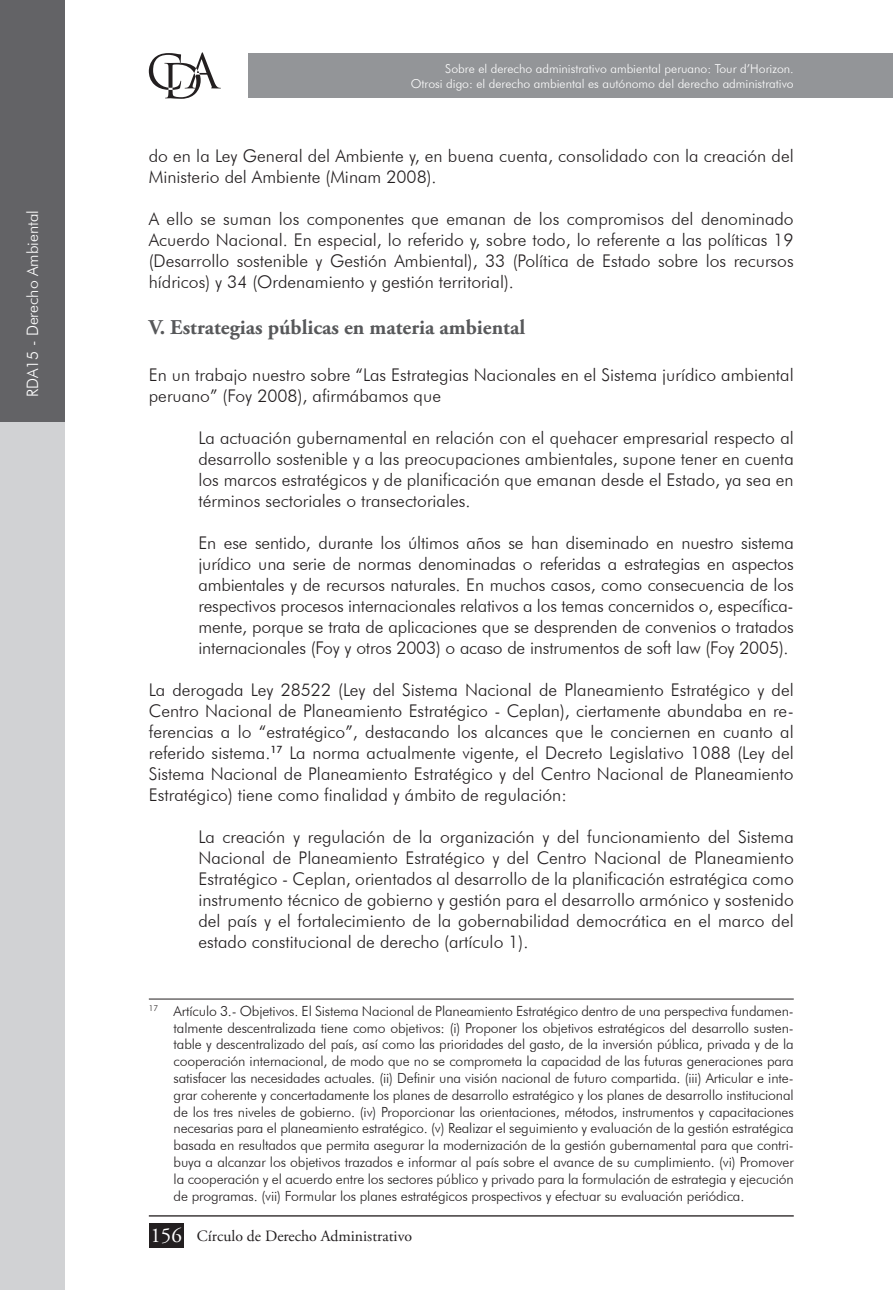
<style>
.page{position:relative;width:893px;height:1290px;background:#fff}
.page>*{position:absolute;margin:0;border:0;box-sizing:border-box;transform-origin:0 0}
.t1{font:700 21px "Adobe Garamond Pro";color:#57585a}
.t2{font:300 17.5px/21px "Futura BT";color:#231f20;text-align:justify}
.t3{font:15.75px "Adobe Garamond Pro";color:#231f20}
.t4{font:300 15.75px "Futura BT";color:#fff}
.t5{font:300 14px/16.8px "Futura BT";letter-spacing:-.01em;color:#231f20;text-align:justify}
.t6{font:300 12.25px/14.7px "Futura BT";color:#fff;text-align:right}
.s1{font-size:21px;color:#fff}
</style>
<div class="page">
<div style="left:0;top:0;width:64px;height:422px;background:#636366"></div>
<div style="left:0;top:422px;width:64px;height:868px;background:#d1d2d4"></div>
<div style="left:248px;top:53px;width:645px;height:45px;background:#939598"></div>
<svg style="left:149px;top:52px;width:72px;height:47px"></svg>
<hr style="left:149px;top:1215px;width:645px;height:1px;background:#231f20">
<div style="left:149px;top:1223px;width:35px;height:25px;background:#231f20"></div>
<hr style="left:149px;top:998px;width:645px;height:1px;background:#231f20">
<p class="t4" style="left:23px;top:397px;width:189px;rotate:-90deg">RDA15 - Derecho Ambiental</p>
<p class="t6" style="left:411px;top:61px;width:384px">Sobre el derecho administrativo ambiental peruano: Tour d’Horizon.<br>Otrosi digo: el derecho ambiental es autónomo del derecho administrativo</p>
<p class="t2" style="left:149px;top:145px;width:646px">do en la Ley General del Ambiente y, en buena cuenta, consolidado con la creación del<br>Ministerio del Ambiente (Minam 2008).</p>
<p class="t2" style="left:149px;top:208px;width:646px">A ello se suman los componentes que emanan de los compromisos del denominado Acuerdo Nacional. En especial, lo referido y, sobre todo, lo referente a las políticas 19 (Desarrollo sostenible y Gestión Ambiental), 33 (Política de Estado sobre los recursos hídricos) y 34 (Ordenamiento y gestión territorial).</p>
<p class="t1" style="left:149px;top:315px;width:378px">V. Estrategias públicas en materia ambiental</p>
<p class="t2" style="left:149px;top:364px;width:646px">En un trabajo nuestro sobre “Las Estrategias Nacionales en el Sistema jurídico ambiental peruano” (Foy 2008), afirmábamos que</p>
<p class="t2" style="left:198px;top:427px;width:597px">La actuación gubernamental en relación con el quehacer empresarial respecto al desarrollo sostenible y a las preocupaciones ambientales, supone tener en cuenta los marcos estratégicos y de planificación que emanan desde el Estado, ya sea en términos sectoriales o transectoriales.</p>
<p class="t2" style="left:198px;top:532px;width:597px">En ese sentido, durante los últimos años se han diseminado en nuestro sistema jurídico una serie de normas denominadas o referidas a estrategias en aspectos ambientales y de recursos naturales. En muchos casos, como consecuencia de los respectivos procesos internacionales relativos a los temas concernidos o, específica&shy;mente, porque se trata de aplicaciones que se desprenden de convenios o tratados internacionales (Foy y otros 2003) o acaso de instrumentos de soft law (Foy 2005).</p>
<p class="t2" style="left:149px;top:679px;width:646px">La derogada Ley 28522 (Ley del Sistema Nacional de Planeamiento Estratégico y del Centro Nacional de Planeamiento Estratégico - Ceplan), ciertamente abundaba en re&shy;ferencias a lo “estratégico”, destacando los alcances que le conciernen en cuanto al referido sistema.<sup>17</sup> La norma actualmente vigente, el Decreto Legislativo 1088 (Ley del Sistema Nacional de Planeamiento Estratégico y del Centro Nacional de Planeamiento Estratégico) tiene como finalidad y ámbito de regulación:</p>
<p class="t2" style="left:198px;top:826px;width:597px">La creación y regulación de la organización y del funcionamiento del Sistema Nacional de Planeamiento Estratégico y del Centro Nacional de Planeamiento Estratégico - Ceplan, orientados al desarrollo de la planificación estratégica como instrumento técnico de gobierno y gestión para el desarrollo armónico y sostenido del país y el fortalecimiento de la gobernabilidad democrática en el marco del estado constitucional de derecho (artículo 1).</p>
<p class="t5" style="left:174px;top:1002px;width:622px;text-indent:-25px"><sup>17</sup> Artículo 3.- Objetivos. El Sistema Nacional de Planeamiento Estratégico dentro de una perspectiva fundamen&shy;talmente descentralizada tiene como objetivos: (i) Proponer los objetivos estratégicos del desarrollo susten&shy;table y descentralizado del país, así como las prioridades del gasto, de la inversión pública, privada y de la cooperación internacional, de modo que no se comprometa la capacidad de las futuras generaciones para satisfacer las necesidades actuales. (ii) Definir una visión nacional de futuro compartida. (iii) Articular e inte&shy;grar coherente y concertadamente los planes de desarrollo estratégico y los planes de desarrollo institucional de los tres niveles de gobierno. (iv) Proporcionar las orientaciones, métodos, instrumentos y capacitaciones necesarias para el planeamiento estratégico. (v) Realizar el seguimiento y evaluación de la gestión estratégica basada en resultados que permita asegurar la modernización de la gestión gubernamental para que contri&shy;buya a alcanzar los objetivos trazados e informar al país sobre el avance de su cumplimiento. (vi) Promover la cooperación y el acuerdo entre los sectores público y privado para la formulación de estrategia y ejecución de programas. (vii) Formular los planes estratégicos prospectivos y efectuar su evaluación periódica.</p>
<p class="t3" style="left:150px;top:1227px;width:263px"><span class="s1">156</span> Círculo de Derecho Administrativo</p>
</div>
